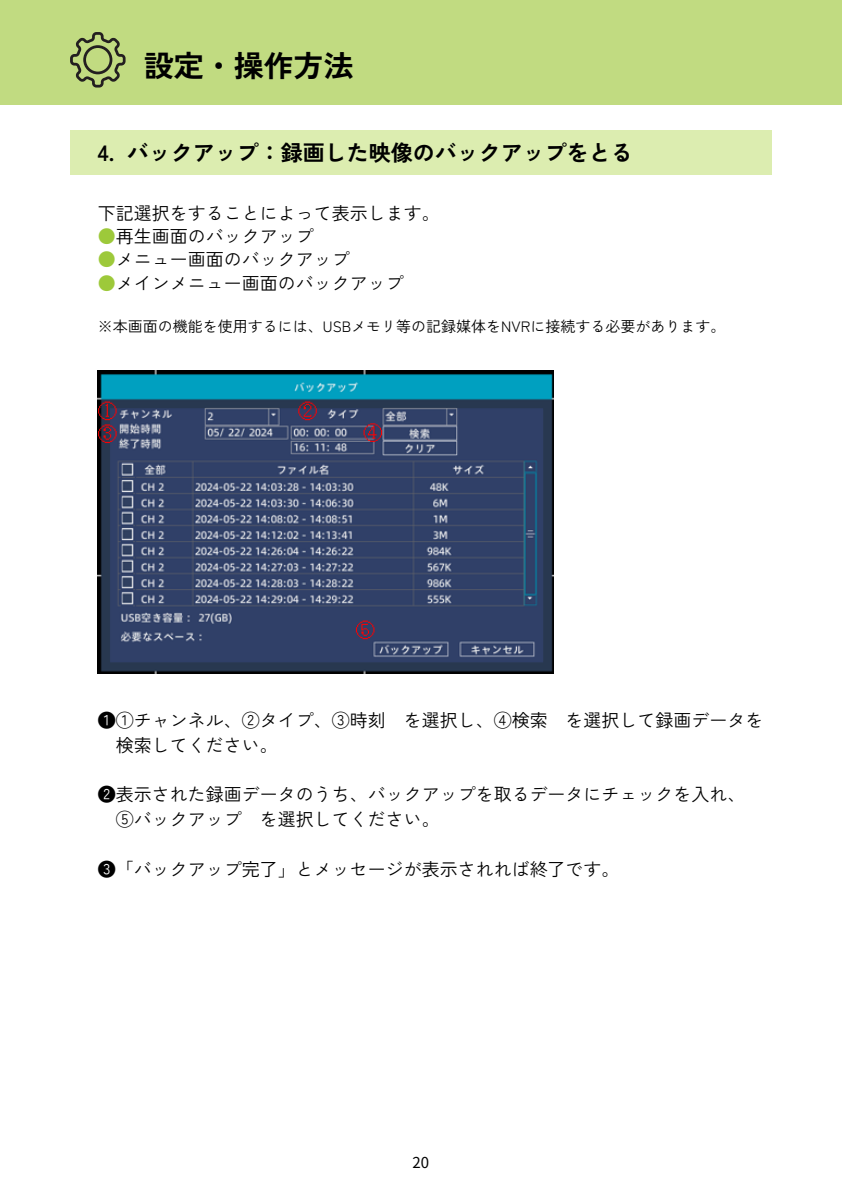
<style>
.page{position:relative;width:842px;height:1191px;background:#fff}
.page>*{position:absolute;margin:0;border:0;box-sizing:border-box;transform-origin:0 0}
.t1{font:700 30px "Zen Kaku Gothic New";color:#000}
.t2{font:700 22px "Zen Kaku Gothic New";color:#000}
.t3{font:18px/24.8px "Zen Kaku Gothic New";color:#000}
.t4{font:15px "Zen Kaku Gothic New";color:#000}
.t5{font:15px "Noto Sans JP";color:#000}
.s1{color:#9dc93a}
</style>
<div class="page">
<div style="left:0;top:0;width:842px;height:104px;background:#c1db81"></div>
<svg style="left:70px;top:32px;width:56px;height:56px"></svg>
<div style="left:70px;top:130px;width:702px;height:45px;background:#dcedb0"></div>
<img style="left:98px;top:371px;width:455px;height:302px">
<h1 class="t1" style="left:144px;top:42px;width:211px">設定・操作方法</h1>
<h3 class="t2" style="left:98px;top:136px;width:536px">4. バックアップ：録画した映像のバックアップをとる</h3>
<p class="t3" style="left:98px;top:200px;width:343px">下記選択をすることによって表示します。</p>
<p class="t3" style="left:98px;top:223px;width:217px"><span class="s1">●</span>再生画面のバックアップ</p>
<p class="t3" style="left:98px;top:246px;width:253px"><span class="s1">●</span>メニュー画面のバックアップ</p>
<p class="t3" style="left:98px;top:269px;width:307px"><span class="s1">●</span>メインメニュー画面のバックアップ</p>
<p class="t4" style="left:98px;top:315px;width:629px">※本画面の機能を使用するには、USBメモリ等の記録媒体をNVRに接続する必要があります。</p>
<h3 class="t3" style="left:116px;top:706px;width:649px;text-indent:-18px">❶①チャンネル、②タイプ、③時刻 を選択し、④検索 を選択して録画データを検索してください。</h3>
<h3 class="t3" style="left:116px;top:780px;width:631px;text-indent:-18px">❷表示された録画データのうち、バックアップを取るデータにチェックを入れ、<br>⑤バックアップ を選択してください。</h3>
<h3 class="t3" style="left:98px;top:855px;width:523px">❸「バックアップ完了」とメッセージが表示されれば終了です。</h3>
<h2 class="t5" style="left:413px;top:1150px;width:18px">20</h2>
</div>
